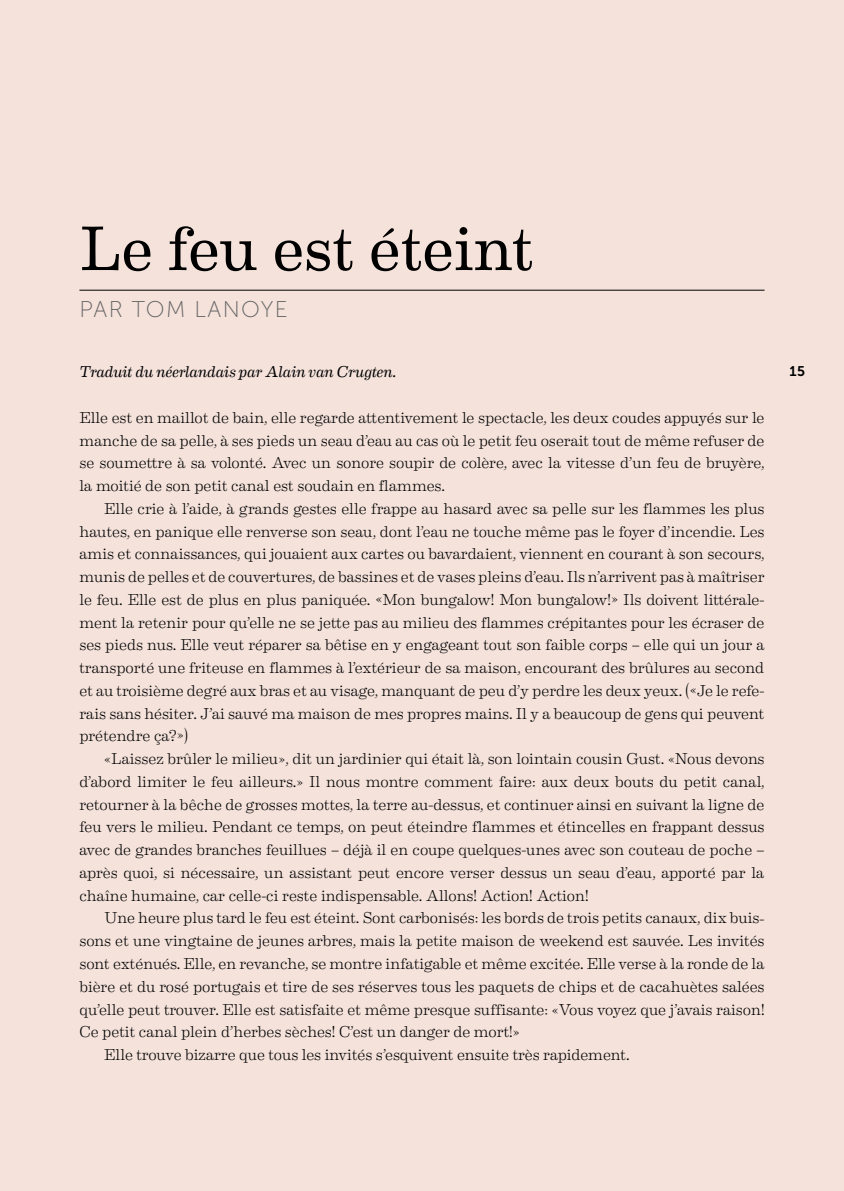
<style>
.page{position:relative;width:844px;height:1191px;background:#fff}
.page>*{position:absolute;margin:0;border:0;box-sizing:border-box;transform-origin:0 0}
.t1{font:63px "Eames Century Modern";letter-spacing:-.005em;color:#000}
.t2{font:22.75px "Museo Sans 100";letter-spacing:.06em;color:#646363}
.t3{font:300 15.75px/22.8px "Eames Century Modern";letter-spacing:-.005em;color:#000;text-align:justify}
.t4{font:italic 15.75px "Eames Century Modern";letter-spacing:-.005em;color:#000}
.t5{font:14px "Museo Sans 700";color:#000}
</style>
<div class="page">
<div style="left:0;top:0;width:843px;height:1191px;background:#f4e2db"></div>
<hr style="left:79px;top:290px;width:685px;height:1px;background:#000">
<h1 class="t1" style="left:79px;top:201px;width:455px">Le feu est éteint</h1>
<h2 class="t2" style="left:79px;top:297px;width:210px">PAR TOM LANOYE</h2>
<p class="t4" style="left:79px;top:360px;width:318px">Traduit du néerlandais par Alain van Crugten.</p>
<p class="t3" style="left:79px;top:405px;width:686px">Elle est en maillot de bain, elle regarde attentivement le spectacle, les deux coudes appuyés sur le manche de sa pelle, à ses pieds un seau d’eau au cas où le petit feu oserait tout de même refuser de se soumettre à sa volonté. Avec un sonore soupir de colère, avec la vitesse d’un feu de bruyère, la moitié de son petit canal est soudain en flammes.</p>
<p class="t3" style="left:79px;top:496px;width:686px;text-indent:25px">Elle crie à l’aide, à grands gestes elle frappe au hasard avec sa pelle sur les flammes les plus hautes, en panique elle renverse son seau, dont l’eau ne touche même pas le foyer d’incendie. Les amis et connaissances, qui jouaient aux cartes ou bavardaient, viennent en courant à son secours, munis de pelles et de couvertures, de bassines et de vases pleins d’eau. Ils n’arrivent pas à maîtriser le feu. Elle est de plus en plus paniquée. «Mon bungalow! Mon bungalow!» Ils doivent littérale&shy;ment la retenir pour qu’elle ne se jette pas au milieu des flammes crépitantes pour les écraser de ses pieds nus. Elle veut réparer sa bêtise en y engageant tout son faible corps – elle qui un jour a transporté une friteuse en flammes à l’extérieur de sa maison, encourant des brûlures au second et au troisième degré aux bras et au visage, manquant de peu d’y perdre les deux yeux. («Je le refe&shy;rais sans hésiter. J’ai sauvé ma maison de mes propres mains. Il y a beaucoup de gens qui peuvent prétendre ça?»)</p>
<p class="t3" style="left:79px;top:746px;width:686px;text-indent:25px">«Laissez brûler le milieu», dit un jardinier qui était là, son lointain cousin Gust. «Nous devons d’abord limiter le feu ailleurs.» Il nous montre comment faire: aux deux bouts du petit canal, retourner à la bêche de grosses mottes, la terre au-dessus, et continuer ainsi en suivant la ligne de feu vers le milieu. Pendant ce temps, on peut éteindre flammes et étincelles en frappant dessus avec de grandes branches feuillues – déjà il en coupe quelques-unes avec son couteau de poche – après quoi, si nécessaire, un assistant peut encore verser dessus un seau d’eau, apporté par la chaîne humaine, car celle-ci reste indispensable. Allons! Action! Action!</p>
<p class="t3" style="left:104px;top:905px;width:661px">Une heure plus tard le feu est éteint. Sont carbonisés: les bords de trois petits canaux, dix buis-</p>
<p class="t3" style="left:79px;top:928px;width:686px">sons et une vingtaine de jeunes arbres, mais la petite maison de weekend est sauvée. Les invités</p>
<p class="t3" style="left:79px;top:951px;width:686px">sont exténués. Elle, en revanche, se montre infatigable et même excitée. Elle verse à la ronde de la</p>
<p class="t3" style="left:79px;top:974px;width:686px">bière et du rosé portugais et tire de ses réserves tous les paquets de chips et de cacahuètes salées</p>
<p class="t3" style="left:79px;top:996px;width:686px">qu’elle peut trouver. Elle est satisfaite et même presque suffisante: «Vous voyez que j’avais raison!</p>
<p class="t3" style="left:79px;top:1019px;width:441px">Ce petit canal plein d’herbes sèches! C’est un danger de mort!»</p>
<p class="t3" style="left:104px;top:1042px;width:527px">Elle trouve bizarre que tous les invités s’esquivent ensuite très rapidement.</p>
<p class="t5" style="left:789px;top:364px;width:17px">15</p>
</div>
